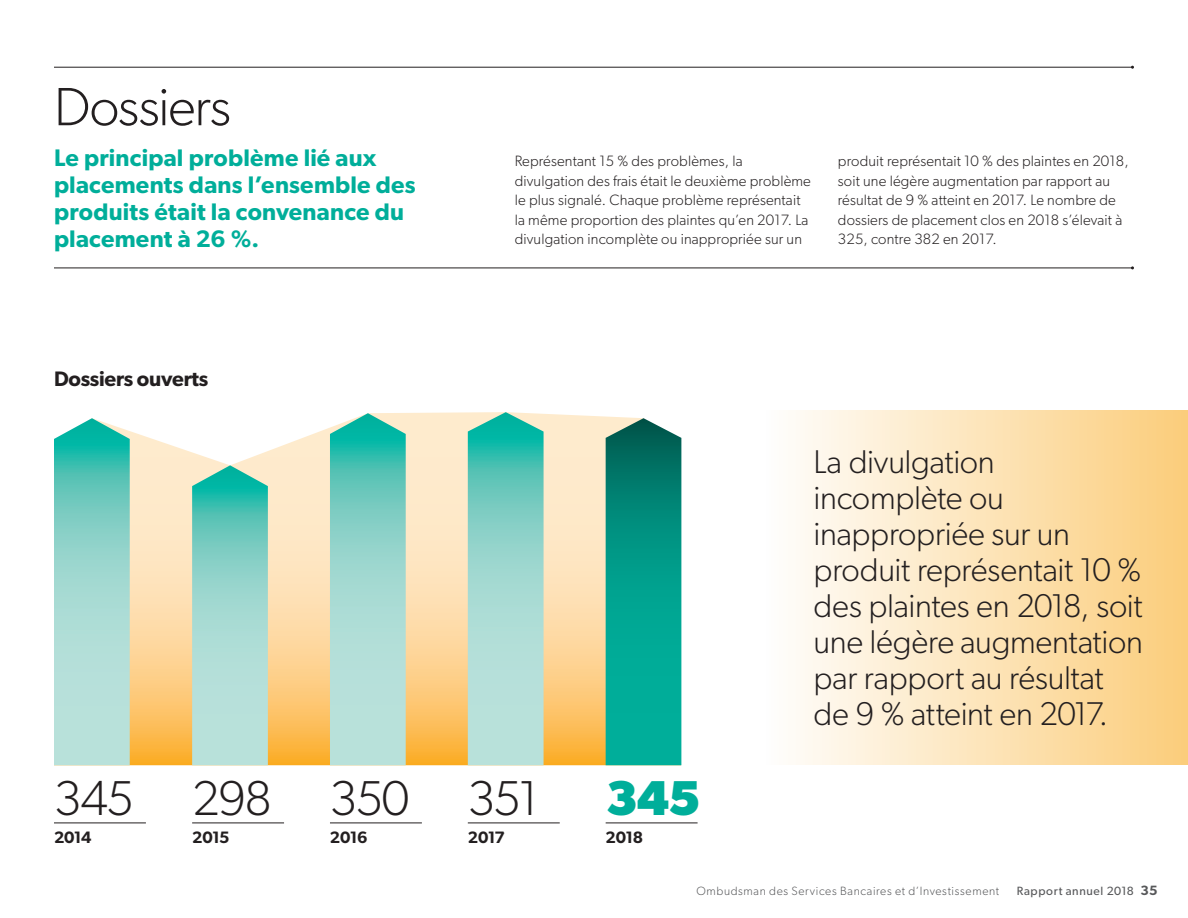
<style>
.page{position:relative;width:1188px;height:918px;background:#fff}
.page>*{position:absolute;margin:0;border:0;box-sizing:border-box;transform-origin:0 0}
.t1{font:300 54px "Gibson";letter-spacing:-.02em;color:#231f20}
.t2{font:300 49.05px "Gibson";letter-spacing:-.025em;color:#231f20}
.t3{font:700 49.05px "Gibson";color:#00ae9a}
.t4{font:300 33px/36px "Gibson";letter-spacing:-.01em;color:#231f20}
.t5{font:600 24px/27px "Gibson";letter-spacing:.01em;color:#00ae9a}
.t6{font:600 21px "Gibson";letter-spacing:-.01em;color:#231f20}
.t7{font:600 16.5px "Gibson";letter-spacing:-.04em;color:#231f20}
.t8{font:300 15px/19.5px "Gibson";letter-spacing:.01em;color:#231f20}
.t9{font:300 12px "Gibson";letter-spacing:.055em;color:#57585a}
.t10{font:12px "Gibson";letter-spacing:.055em;color:#57585a}
.s1{font-weight:600;font-size:13.5px}
</style>
<div class="page">
<div style="left:765px;top:411px;width:423px;height:354px;background:linear-gradient(to right,#fefefe,#fbcd7a)"></div>
<hr style="left:54px;top:67px;width:1078px;height:1px;background:#231f20">
<hr style="left:54px;top:268px;width:1078px;height:1px;background:#231f20">
<hr style="left:606px;top:823px;width:92px;height:1px;background:#231f20">
<hr style="left:468px;top:823px;width:92px;height:1px;background:#231f20">
<hr style="left:330px;top:823px;width:92px;height:1px;background:#231f20">
<hr style="left:192px;top:823px;width:92px;height:1px;background:#231f20">
<hr style="left:54px;top:823px;width:92px;height:1px;background:#231f20">
<svg style="left:130px;top:412px;width:505px;height:353px;background:#fddca9"></svg>
<svg style="left:606px;top:418px;width:75px;height:347px;background:#079a89"></svg>
<svg style="left:468px;top:412px;width:76px;height:353px;background:#91d5cb"></svg>
<svg style="left:330px;top:413px;width:76px;height:352px;background:#91d5cb"></svg>
<svg style="left:192px;top:465px;width:76px;height:300px;background:#93d5cb"></svg>
<svg style="left:54px;top:418px;width:76px;height:347px;background:#92d5cc"></svg>
<h1 class="t1" style="left:54px;top:74px;width:178px">Dossiers</h1>
<h3 class="t5" style="left:54px;top:144px;width:363px">Le principal problème lié aux placements dans l’ensemble des produits était la convenance du placement à 26 %.</h3>
<p class="t8" style="left:515px;top:151px;width:298px">Représentant 15 % des problèmes, la divulgation des frais était le deuxième problème le plus signalé. Chaque problème représentait la même proportion des plaintes qu’en 2017. La divulgation incomplète ou inappropriée sur un</p>
<p class="t8" style="left:838px;top:151px;width:292px">produit représentait 10 % des plaintes en 2018, soit une légère augmentation par rapport au résultat de 9 % atteint en 2017. Le nombre de dossiers de placement clos en 2018 s’élevait à 325, contre 382 en 2017.</p>
<h3 class="t6" style="left:54px;top:366px;width:156px">Dossiers ouverts</h3>
<h2 class="t2" style="left:54px;top:768px;width:82px">345</h2>
<p class="t7" style="left:54px;top:828px;width:39px">2014</p>
<p class="t7" style="left:468px;top:828px;width:39px">2017</p>
<h2 class="t2" style="left:192px;top:768px;width:82px">298</h2>
<p class="t7" style="left:192px;top:828px;width:39px">2015</p>
<h2 class="t2" style="left:330px;top:768px;width:81px">350</h2>
<p class="t7" style="left:330px;top:828px;width:39px">2016</p>
<h2 class="t2" style="left:468px;top:768px;width:73px">351</h2>
<h2 class="t3" style="left:606px;top:769px;width:96px">345</h2>
<p class="t7" style="left:606px;top:828px;width:39px">2018</p>
<h3 class="t4" style="left:814px;top:443px;width:331px">La divulgation incomplète ou inappropriée sur un produit représentait 10 % des plaintes en 2018, soit une légère augmentation par rapport au résultat de 9 % atteint en 2017.</h3>
<p class="t9" style="left:697px;top:884px;width:304px">Ombudsman des Services Bancaires et d’Investissement</p>
<p class="t10" style="left:1017px;top:884px;width:142px">Rapport annuel 2018 <span class="s1">35</span></p>
</div>
